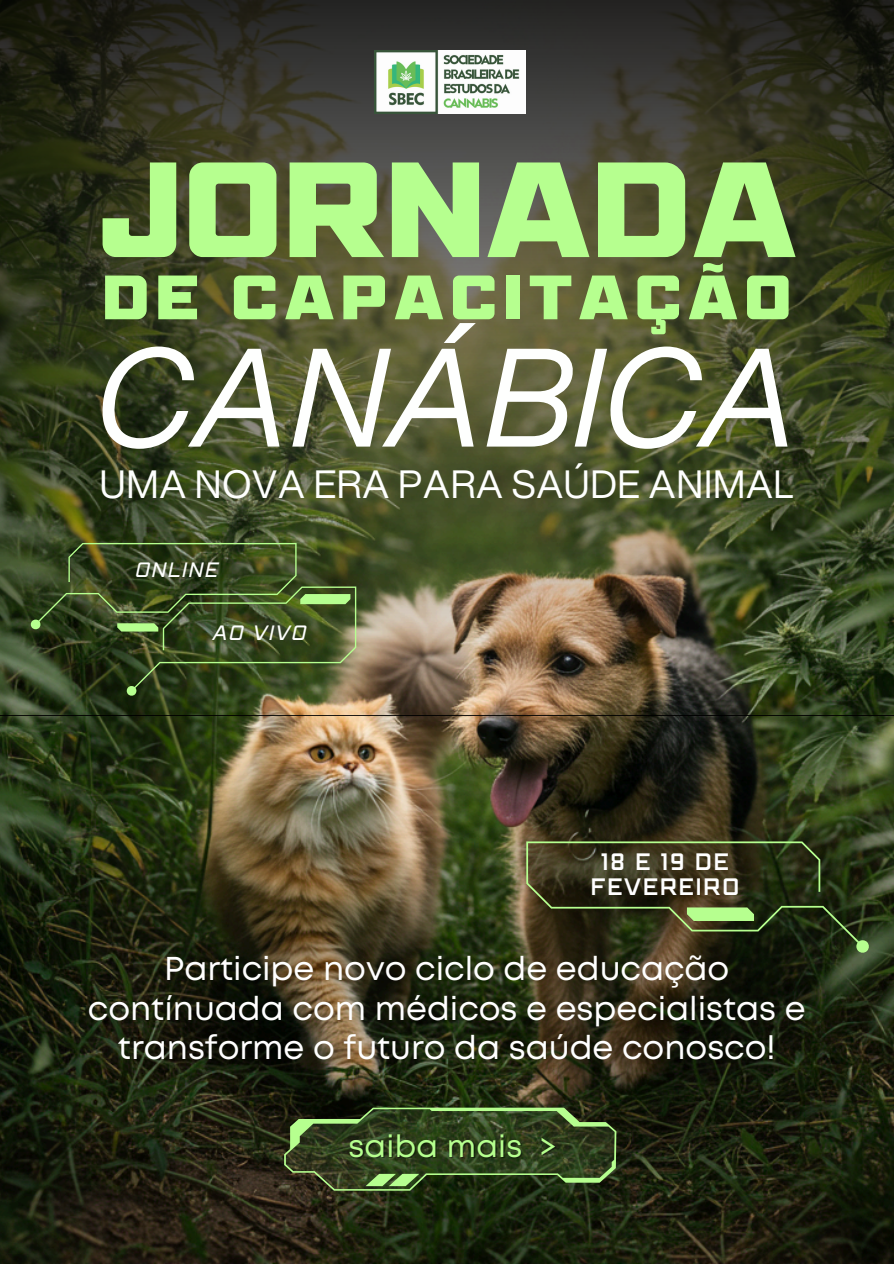
<style>
.page{position:relative;width:894px;height:1264px;background:#fff}
.page>*{position:absolute;margin:0;border:0;box-sizing:border-box;transform-origin:0 0}
.t1{font:italic 137.4px "Helvetica Now Display";letter-spacing:.01em;color:#fefffe}
.t2{font:800 121.5px "Pattanakarn";letter-spacing:.01em;color:#b6ff8f}
.t3{font:900 56.25px "Pattanakarn";letter-spacing:.12em;color:#b6ff8f}
.t4{font:38.4px "Helvetica Now Display";letter-spacing:.02em;color:#fefffe}
.t5{font:33px/39.3px "Mont";color:#fff;text-align:center}
.t6{font:30.9px "Mont";letter-spacing:.01em;color:#b6ff8f}
.t7{font:500 21.3px/24.6px "Pattanakarn";letter-spacing:.1em;color:#fff;text-align:center}
.t8{font:italic 18.6px "Pattanakarn";letter-spacing:.1em;color:#fefffe}
.s1{color:rgb(0 0 0/.4)}
</style>
<div class="page">
<img style="left:0;top:715px;width:893px;height:548px">
<img style="left:0;top:0;width:893px;height:715px">
<img style="left:374px;top:50px;width:151px;height:63px">
<svg style="left:284px;top:1107px;width:332px;height:83px;background:#384c26"></svg>
<svg style="left:526px;top:841px;width:343px;height:112px;background:#35381c"></svg>
<svg style="left:30px;top:543px;width:326px;height:153px;background:#3e4e26"></svg>
<p class="t2" style="left:97px;top:144px;width:701px">JORNADA</p>
<p class="t3" style="left:103px;top:267px;width:689px">DE CAPACITAÇÃO</p>
<p class="t1" style="left:96px;top:294px;width:702px">CANÁBICA</p>
<p class="t4" style="left:100px;top:455px;width:695px">UMA NOVA ERA PARA SAÚDE ANIMAL</p>
<p class="t8" style="left:135px;top:560px;width:83px">ONLINE</p>
<p class="t8" style="left:212px;top:622px;width:95px">AO VIVO</p>
<p class="t7" style="left:590px;top:850px;width:150px">18 E 19 DE<br>FEVEREIRO</p>
<p class="t5" style="left:88px;top:951px;width:719px">Participe novo ciclo de educação contínuada com médicos e especialistas e transforme o futuro da saúde conosco!</p>
<p class="t6" style="left:348px;top:1134px;width:210px">saiba mais <span class="s1">&gt;</span></p>
</div>
